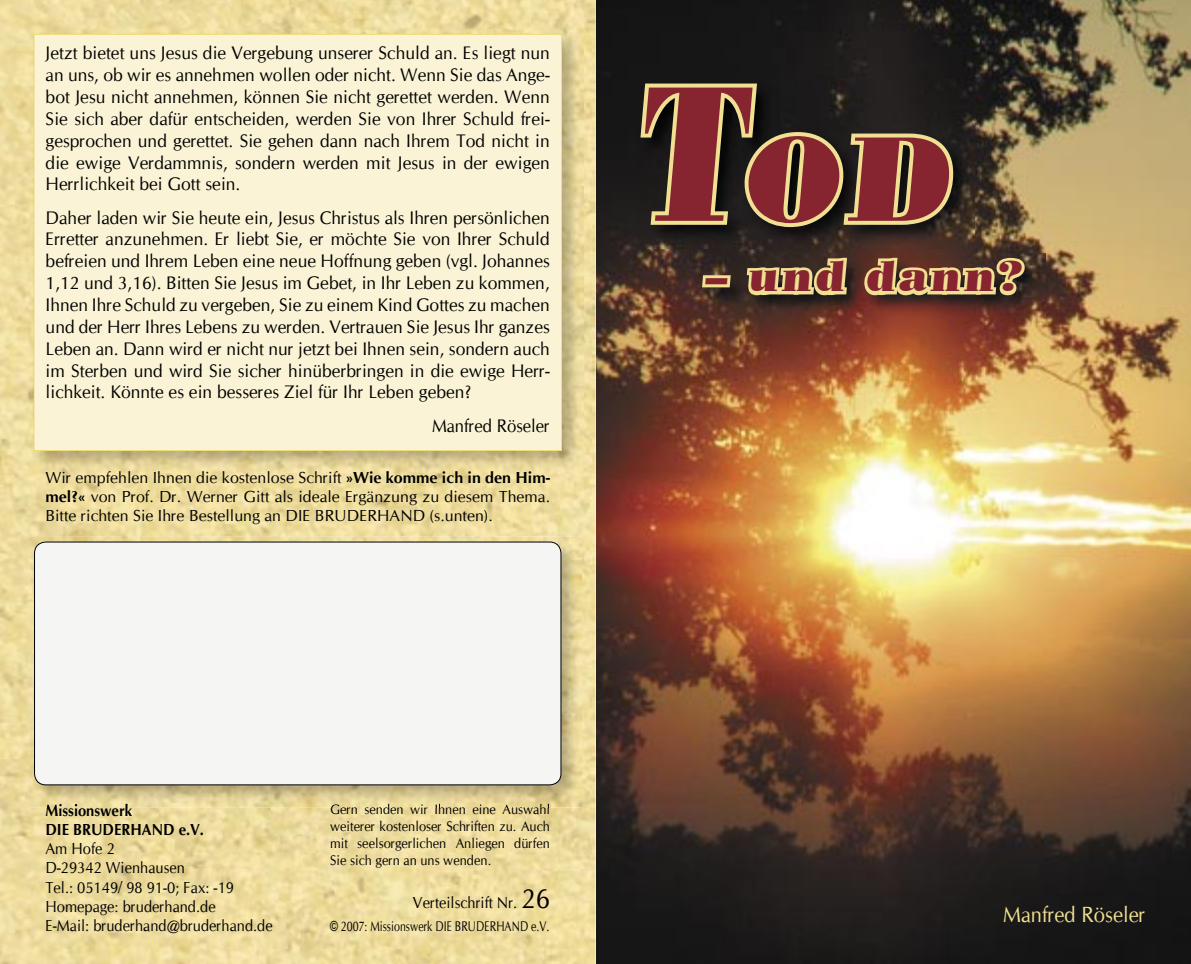
<style>
.page{position:relative;width:1191px;height:964px;background:#fff}
.page>*{position:absolute;margin:0;border:0;box-sizing:border-box;transform-origin:0 0}
.t1{font:120px "Poster Bodoni BT";color:#862530}
.t2{font:43.2px "Poster Bodoni BT";color:#862530}
.t3{font:22px "Cg Omega";color:#f1df92;scale:.92 1}
.t4{font:18.2px/21.8px "Cg Omega";color:#000;text-align:justify;scale:.96 1}
.t5{font:18.2px "Cg Omega";color:#000;scale:.92 1}
.t6{font:16px/19.2px "Cg Omega";color:#000;text-align:justify}
.t7{font:16px/19.2px "Cg Omega";color:#000;scale:.92 1}
.t8{font:700 16px/19.2px "Cg Omega";color:#000;scale:.92 1}
.t9{font:14px/16.8px "Cg Omega";color:#000;text-align:justify;scale:.92 1}
.t10{font:14px "Cg Omega";color:#000;scale:.76 1}
.s1{font-weight:700}
.s2{font-size:192px}
.s3{font-size:28px}
.s4{font-family:"Arial"}
</style>
<div class="page">
<img style="left:595px;top:0;width:596px;height:964px">
<img style="left:0;top:758px;width:595px;height:206px">
<img style="left:530px;top:0;width:65px;height:758px">
<img style="left:65px;top:473px;width:465px;height:63px">
<img style="left:65px;top:0;width:465px;height:30px">
<img style="left:331px;top:807px;width:219px;height:7px">
<img style="left:46px;top:807px;width:86px;height:9px">
<img style="left:29px;top:30px;width:554px;height:443px">
<div style="left:34px;top:34px;width:528px;height:417px;background:#faf3d5"></div>
<img style="left:29px;top:536px;width:553px;height:271px">
<img style="left:331px;top:804px;width:219px;height:3px">
<img style="left:46px;top:804px;width:86px;height:3px">
<div style="left:34px;top:541px;width:527px;height:244px;background:#f5f5f4"></div>
<img style="left:1029px;top:253px;width:16px;height:63px">
<img style="left:636px;top:80px;width:393px;height:345px">
<p class="t4" style="left:46px;top:43px;width:527px">Jetzt bietet uns Jesus die Vergebung unserer Schuld an. Es liegt nun an uns, ob wir es annehmen wollen oder nicht. Wenn Sie das Ange&shy;bot Jesu nicht annehmen, können Sie nicht gerettet werden. Wenn Sie sich aber dafür entscheiden, werden Sie von Ihrer Schuld frei&shy;gesprochen und gerettet. Sie gehen dann nach Ihrem Tod nicht in die ewige Verdammnis, sondern werden mit Jesus in der ewigen Herrlichkeit bei Gott sein.</p>
<p class="t4" style="left:46px;top:207px;width:527px">Daher laden wir Sie heute ein, Jesus Christus als Ihren persönlichen Erretter anzunehmen. Er liebt Sie, er möchte Sie von Ihrer Schuld befreien und Ihrem Leben eine neue Hoffnung geben (vgl. Johannes 1,12 und 3,16). Bitten Sie Jesus im Gebet, in Ihr Leben zu kommen, Ihnen Ihre Schuld zu vergeben, Sie zu einem Kind Gottes zu machen und der Herr Ihres Lebens zu werden. Vertrauen Sie Jesus Ihr ganzes Leben an. Dann wird er nicht nur jetzt bei Ihnen sein, sondern auch im Sterben und wird Sie sicher hinüberbringen in die ewige Herr&shy;lichkeit. Könnte es ein besseres Ziel für Ihr Leben geben?</p>
<p class="t5" style="left:432px;top:415px;width:130px">Manfred Röseler</p>
<p class="t6" style="left:45px;top:468px;width:506px">Wir empfehlen Ihnen die kostenlose Schrift <span class="s1">»Wie komme ich in den Him&shy;mel?«</span> von Prof. Dr. Werner Gitt als ideale Ergänzung zu diesem Thema.<br>Bitte richten Sie Ihre Bestellung an DIE BRUDERHAND (s.unten).</p>
<h1 class="t1" style="left:635px;top:105px;width:329px"><span class="s2">T</span>OD</h1>
<h2 class="t2" style="left:704px;top:250px;width:321px">– und dann?</h2>
<p class="t8" style="left:45px;top:801px;width:174px">Missionswerk<br>DIE BRUDERHAND e.V.</p>
<p class="t7" style="left:45px;top:839px;width:249px">Am Hofe 2<br>D-29342 Wienhausen<br>Tel.: 05149/ 98 91-0; Fax: -19<br>Homepage: bruderhand.de<br>E-Mail: bruderhand@bruderhand.de</p>
<p class="t9" style="left:330px;top:801px;width:241px">Gern senden wir Ihnen eine Auswahl weiterer kostenloser Schriften zu. Auch mit seelsorgerlichen Anliegen dürfen Sie sich gern an uns wenden.</p>
<p class="t7" style="left:413px;top:893px;width:151px">Verteilschrift Nr. <span class="s3">26</span></p>
<p class="t10" style="left:330px;top:918px;width:290px"><span class="s4">©</span> 2007: Missionswerk DIE BRUDERHAND e.V.</p>
<p class="t3" style="left:1003px;top:902px;width:156px">Manfred Röseler</p>
</div>
